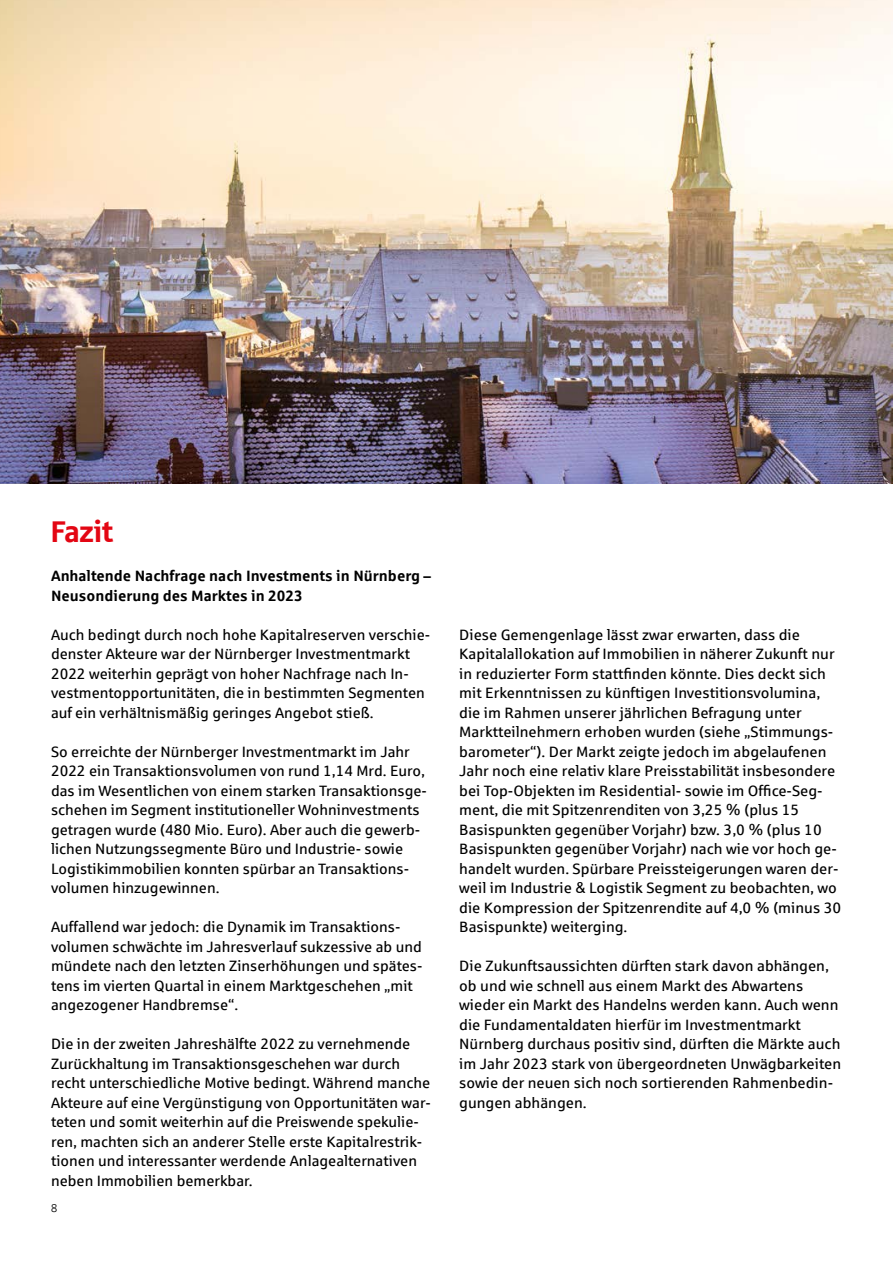
<style>
.page{position:relative;width:893px;height:1263px;background:#fff}
.page>*{position:absolute;margin:0;border:0;box-sizing:border-box;transform-origin:0 0}
.t1{font:30px "Sparkasse Head";color:#e30613}
.t2{font:15px/19.5px "Sparkasse Rg";color:#000}
.t3{font:700 15px/19.5px "Sparkasse Rg";color:#000}
.t4{font:11.25px "Sparkasse Lt";color:#000}
</style>
<div class="page">
<img style="left:0;top:0;width:893px;height:484px">
<h1 class="t1" style="left:51px;top:512px;width:64px">Fazit</h1>
<p class="t3" style="left:51px;top:565px;width:382px">Anhaltende Nachfrage nach Investments in Nürnberg –<br>Neusondierung des Marktes in 2023</p>
<p class="t2" style="left:51px;top:624px;width:381px">Auch bedingt durch noch hohe Kapitalreserven verschie&shy;denster Akteure war der Nürnberger Investmentmarkt 2022 weiterhin geprägt von hoher Nachfrage nach In&shy;vestmentopportunitäten, die in bestimmten Segmenten auf ein verhältnismäßig geringes Angebot stieß.</p>
<p class="t2" style="left:51px;top:741px;width:377px">So erreichte der Nürnberger Investmentmarkt im Jahr 2022 ein Transaktionsvolumen von rund 1,14 Mrd. Euro, das im Wesentlichen von einem starken Transaktionsge&shy;schehen im Segment institutioneller Wohninvestments getragen wurde (480 Mio. Euro). Aber auch die gewerb&shy;lichen Nutzungssegmente Büro und Industrie- sowie Logistikimmobilien konnten spürbar an Transaktions&shy;volumen hinzugewinnen.</p>
<p class="t2" style="left:51px;top:917px;width:373px">Auffallend war jedoch: die Dynamik im Transaktions&shy;volumen schwächte im Jahresverlauf sukzessive ab und mündete nach den letzten Zinserhöhungen und spätes&shy;tens im vierten Quartal in einem Marktgeschehen „mit angezogener Handbremse“.</p>
<p class="t2" style="left:51px;top:1034px;width:381px">Die in der zweiten Jahreshälfte 2022 zu vernehmende Zurückhaltung im Transaktionsgeschehen war durch recht unterschiedliche Motive bedingt. Während manche Akteure auf eine Vergünstigung von Opportunitäten war&shy;teten und somit weiterhin auf die Preiswende spekulie&shy;ren, machten sich an anderer Stelle erste Kapitalrestrik&shy;tionen und interessanter werdende Anlagealternativen neben Immobilien bemerkbar.</p>
<p class="t4" style="left:51px;top:1201px;width:8px">8</p>
<p class="t2" style="left:459px;top:624px;width:383px">Diese Gemengenlage lässt zwar erwarten, dass die Kapitalallokation auf Immobilien in näherer Zukunft nur in reduzierter Form stattfinden könnte. Dies deckt sich mit Erkenntnissen zu künftigen Investitionsvolumina, die im Rahmen unserer jährlichen Befragung unter Marktteilnehmern erhoben wurden (siehe „Stimmungs&shy;barometer“). Der Markt zeigte jedoch im abgelaufenen Jahr noch eine relativ klare Preisstabilität insbesondere bei Top-Objekten im Residential- sowie im Office-Seg&shy;ment, die mit Spitzenrenditen von 3,25 % (plus 15<br>Basispunkten gegenüber Vorjahr) bzw. 3,0 % (plus 10<br>Basispunkten gegenüber Vorjahr) nach wie vor hoch ge&shy;handelt wurden. Spürbare Preissteigerungen waren der&shy;weil im Industrie &amp; Logistik Segment zu beobachten, wo die Kompression der Spitzenrendite auf 4,0 % (minus 30<br>Basispunkte) weiterging.</p>
<p class="t2" style="left:459px;top:956px;width:383px">Die Zukunftsaussichten dürften stark davon abhängen, ob und wie schnell aus einem Markt des Abwartens wieder ein Markt des Handelns werden kann. Auch wenn die Fundamentaldaten hierfür im Investmentmarkt Nürnberg durchaus positiv sind, dürften die Märkte auch im Jahr 2023 stark von übergeordneten Unwägbarkeiten sowie der neuen sich noch sortierenden Rahmenbedin&shy;gungen abhängen.</p>
</div>
